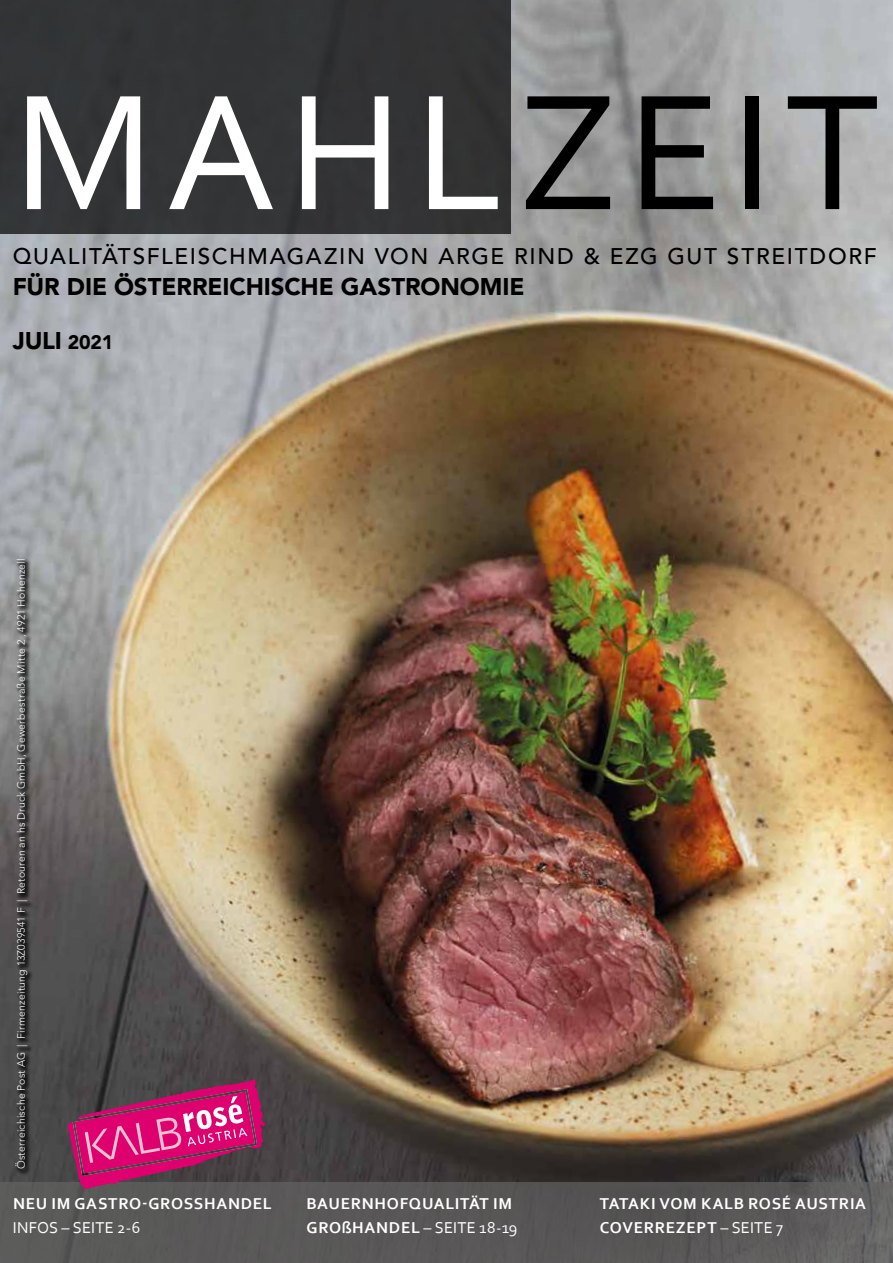
<style>
.page{position:relative;width:893px;height:1263px;background:#fff}
.page>*{position:absolute;margin:0;border:0;box-sizing:border-box;transform-origin:0 0}
.t1{font:172.5px "Corbel";letter-spacing:.07em;color:#fff}
.t2{font:900 24px "Avenir LT Std";letter-spacing:-.005em;color:#000}
.t3{font:500 22.5px "Avenir LT Std";letter-spacing:.075em;color:#000}
.t4{font:700 16.5px/24px "Corbel";letter-spacing:.04em;color:#fff}
.t5{font:16.5px "Corbel";letter-spacing:.01em;color:#fff}
.t6{font:300 10.5px "Avenir LT Std";letter-spacing:.02em;color:#fff}
.s1{color:#000}
.s2{font-size:19.5px}
.s3{font-weight:400}
</style>
<div class="page">
<img style="left:0;top:0;width:893px;height:1182px">
<div style="left:0;top:0;width:510px;height:234px;background:#333335"></div>
<div style="left:0;top:1182px;width:893px;height:81px;background:#595858"></div>
<svg style="left:67px;top:1079px;width:199px;height:111px"></svg>
<div style="left:14px;top:558px;width:21px;height:618px;background:#000;opacity:.75"></div>
<h1 class="t1" style="left:13px;top:94px;width:869px">MAHL<span class="s1">ZEIT</span></h1>
<h3 class="t3" style="left:13px;top:243px;width:866px">QUALITÄTSFLEISCHMAGAZIN VON ARGE RIND &amp; EZG GUT STREITDORF</h3>
<h2 class="t2" style="left:13px;top:273px;width:513px">FÜR DIE ÖSTERREICHISCHE GASTRONOMIE</h2>
<h2 class="t2" style="left:13px;top:327px;width:102px">JULI <span class="s2">2021</span></h2>
<p class="t6" style="left:16px;top:1169px;width:613px;rotate:-90deg">Österreichische Post AG | Firmenzeitung 13Z039541 F | Retouren an hs Druck GmbH, Gewerbestraße Mitte 2 , 4921 Hohenzell</p>
<p class="t4" style="left:13px;top:1191px;width:260px">NEU IM GASTRO-GROSSHANDEL</p>
<p class="t5" style="left:13px;top:1222px;width:129px">INFOS – SEITE 2-6</p>
<p class="t4" style="left:306px;top:1191px;width:213px">BAUERNHOFQUALITÄT IM<br>GROßHANDEL <span class="s3">– SEITE 18-19</span></p>
<p class="t4" style="left:600px;top:1191px;width:268px">TATAKI VOM KALB ROSÉ AUSTRIA<br>COVERREZEPT <span class="s3">– SEITE 7</span></p>
</div>
